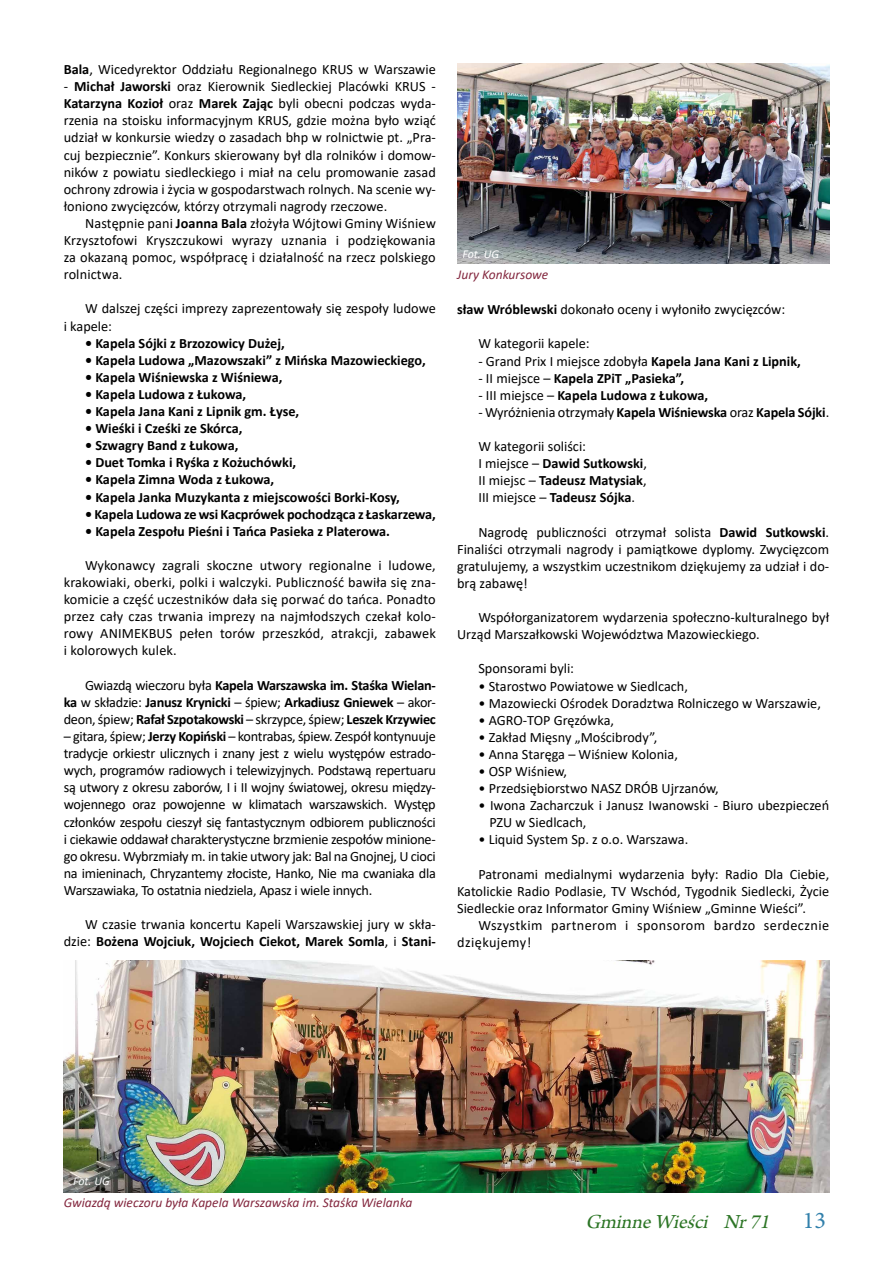
<style>
.page{position:relative;width:893px;height:1263px;background:#fff}
.page>*{position:absolute;margin:0;border:0;box-sizing:border-box;transform-origin:0 0}
.t1{font:italic 21px "Arno Pro";color:#2c7525}
.t2{font:14.25px/17.1px "Calibri";color:#000;text-align:justify}
.t3{font:700 14.25px/17.1px "Calibri";color:#000;text-align:justify}
.t4{font:14.25px/17.1px "Calibri";letter-spacing:.03em;color:#000}
.t5{font:italic 13.5px "Calibri";color:#83273e}
.t6{font:italic 12px "Calibri";color:#fff}
.s1{font-weight:700}
.s2{font-weight:400}
.s3{font-family:"Minion Pro";font-style:normal;font-size:24px;color:#3180ab}
</style>
<div class="page">
<img style="left:457px;top:64px;width:372px;height:200px">
<img style="left:64px;top:960px;width:765px;height:232px">
<p class="t2" style="left:64px;top:60px;width:374px"><span class="s1">Bala</span>, Wicedyrektor Oddziału Regionalnego KRUS w Warszawie</p>
<p class="t2" style="left:64px;top:77px;width:374px">- <span class="s1">Michał Jaworski</span> oraz Kierownik Siedleckiej Placówki KRUS - <span class="s1">Katarzyna Kozioł</span> oraz <span class="s1">Marek Zając</span> byli obecni podczas wyda&shy;rzenia na stoisku informacyjnym KRUS, gdzie można było wziąć udział w konkursie wiedzy o zasadach bhp w rolnictwie pt. „Pra&shy;cuj bezpiecznie”. Konkurs skierowany był dla rolników i domow&shy;ników z powiatu siedleckiego i miał na celu promowanie zasad ochrony zdrowia i życia w gospodarstwach rolnych. Na scenie wy&shy;łoniono zwycięzców, którzy otrzymali nagrody rzeczowe.</p>
<p class="t2" style="left:64px;top:214px;width:374px;text-indent:21px">Następnie pani <span class="s1">Joanna Bala</span> złożyła Wójtowi Gminy Wiśniew Krzysztofowi Kryszczukowi wyrazy uznania i podziękowania za okazaną pomoc, współpracę i działalność na rzecz polskiego rolnictwa.</p>
<p class="t2" style="left:64px;top:300px;width:374px;text-indent:21px">W dalszej części imprezy zaprezentowały się zespoły ludowe i kapele:</p>
<p class="t3" style="left:85px;top:334px;width:201px">• Kapela Sójki z Brzozowicy Dużej,</p>
<p class="t3" style="left:85px;top:351px;width:342px">• Kapela Ludowa „Mazowszaki” z Mińska Mazowieckiego,</p>
<p class="t3" style="left:85px;top:368px;width:199px">• Kapela Wiśniewska z Wiśniewa,</p>
<p class="t3" style="left:85px;top:385px;width:163px">• Kapela Ludowa z Łukowa,</p>
<p class="t3" style="left:85px;top:403px;width:216px">• Kapela Jana Kani z Lipnik gm. Łyse,</p>
<p class="t3" style="left:85px;top:420px;width:159px">• Wieśki i Cześki ze Skórca,</p>
<p class="t3" style="left:85px;top:437px;width:155px">• Szwagry Band z Łukowa,</p>
<p class="t3" style="left:85px;top:454px;width:213px">• Duet Tomka i Ryśka z Kożuchówki,</p>
<p class="t3" style="left:85px;top:471px;width:191px">• Kapela Zimna Woda z Łukowa,</p>
<p class="t3" style="left:85px;top:488px;width:316px">• Kapela Janka Muzykanta z miejscowości Borki-Kosy,</p>
<p class="t3" style="left:85px;top:505px;width:352px">• Kapela Ludowa ze wsi Kacprówek pochodząca z Łaskarzewa,</p>
<p class="t3" style="left:85px;top:522px;width:307px">• Kapela Zespołu Pieśni i Tańca Pasieka z Platerowa.</p>
<p class="t2" style="left:64px;top:556px;width:374px;text-indent:21px">Wykonawcy zagrali skoczne utwory regionalne i ludowe, krakowiaki, oberki, polki i walczyki. Publiczność bawiła się zna&shy;komicie a część uczestników dała się porwać do tańca. Ponadto przez cały czas trwania imprezy na najmłodszych czekał kolo&shy;rowy ANIMEKBUS pełen torów przeszkód, atrakcji, zabawek i kolorowych kulek.</p>
<p class="t3" style="left:64px;top:676px;width:374px;text-indent:21px"><span class="s2">Gwiazdą wieczoru była</span> Kapela Warszawska im. Staśka Wielan&shy;ka <span class="s2">w składzie:</span> Janusz Krynicki <span class="s2">– śpiew;</span> Arkadiusz Gniewek <span class="s2">– akor&shy;deon, śpiew;</span> Rafał Szpotakowski <span class="s2">– skrzypce, śpiew;</span> Leszek Krzywiec</p>
<p class="t2" style="left:64px;top:727px;width:374px">– gitara, śpiew; <span class="s1">Jerzy Kopiński</span> – kontrabas, śpiew. Zespół kontynuuje tradycje orkiestr ulicznych i znany jest z wielu występów estrado&shy;wych, programów radiowych i telewizyjnych. Podstawą repertuaru są utwory z okresu zaborów, I i II wojny światowej, okresu między&shy;wojennego oraz powojenne w klimatach warszawskich. Występ członków zespołu cieszył się fantastycznym odbiorem publiczności i ciekawie oddawał charakterystyczne brzmienie zespołów minione&shy;go okresu. Wybrzmiały m. in takie utwory jak: Bal na Gnojnej, U cioci na imieninach, Chryzantemy złociste, Hanko, Nie ma cwaniaka dla Warszawiaka, To ostatnia niedziela, Apasz i wiele innych.</p>
<p class="t2" style="left:64px;top:915px;width:374px;text-align:right">W czasie trwania koncertu Kapeli Warszawskiej jury w skła&shy;dzie: <span class="s1">Bożena Wojciuk, Wojciech Ciekot, Marek Somla</span>, i <span class="s1">Stani-</span></p>
<p class="t6" style="left:462px;top:245px;width:38px">Fot. UG</p>
<p class="t5" style="left:457px;top:265px;width:93px">Jury Konkursowe</p>
<p class="t2" style="left:457px;top:301px;width:330px"><span class="s1">sław Wróblewski</span> dokonało oceny i wyłoniło zwycięzców:</p>
<p class="t2" style="left:478px;top:335px;width:113px">W kategorii kapele:</p>
<p class="t2" style="left:478px;top:352px;width:324px">- Grand Prix I miejsce zdobyła <span class="s1">Kapela Jana Kani z Lipnik,</span></p>
<p class="t3" style="left:478px;top:369px;width:207px"><span class="s2">- II miejsce –</span> Kapela ZPiT „Pasieka”,</p>
<p class="t3" style="left:478px;top:386px;width:231px"><span class="s2">- III miejsce –</span> Kapela Ludowa z Łukowa,</p>
<p class="t3" style="left:478px;top:403px;width:352px"><span class="s2">- Wyróżnienia otrzymały</span> Kapela Wiśniewska <span class="s2">oraz</span> Kapela Sójki<span class="s2">.</span></p>
<p class="t2" style="left:478px;top:437px;width:170px;text-align:left">W kategorii soliści:<br>I miejsce – <span class="s1">Dawid Sutkowski</span>,<br>II miejsc – <span class="s1">Tadeusz Matysiak</span>,<br>III miejsce – <span class="s1">Tadeusz Sójka</span>.</p>
<p class="t2" style="left:457px;top:523px;width:374px;text-indent:21px">Nagrodę publiczności otrzymał solista <span class="s1">Dawid Sutkowski</span>.<br>Finaliści otrzymali nagrody i pamiątkowe dyplomy. Zwycięzcom gratulujemy, a wszystkim uczestnikom dziękujemy za udział i do&shy;brą zabawę!</p>
<p class="t2" style="left:457px;top:608px;width:374px;text-indent:21px">Współorganizatorem wydarzenia społeczno-kulturalnego był<br>Urząd Marszałkowski Województwa Mazowieckiego.</p>
<p class="t2" style="left:478px;top:660px;width:97px">Sponsorami byli:</p>
<p class="t2" style="left:478px;top:677px;width:211px">• Starostwo Powiatowe w Siedlcach,</p>
<p class="t2" style="left:478px;top:694px;width:344px">• Mazowiecki Ośrodek Doradztwa Rolniczego w Warszawie,</p>
<p class="t2" style="left:478px;top:711px;width:137px">• AGRO-TOP Gręzówka,</p>
<p class="t2" style="left:478px;top:728px;width:181px">• Zakład Mięsny „Mościbrody”,</p>
<p class="t2" style="left:478px;top:745px;width:201px">• Anna Staręga – Wiśniew Kolonia,</p>
<p class="t2" style="left:478px;top:762px;width:90px">• OSP Wiśniew,</p>
<p class="t2" style="left:478px;top:779px;width:242px">• Przedsiębiorstwo NASZ DRÓB Ujrzanów,</p>
<p class="t2" style="left:489px;top:797px;width:341px;text-indent:-11px">• Iwona Zacharczuk i Janusz Iwanowski - Biuro ubezpieczeń<br>PZU w Siedlcach,</p>
<p class="t2" style="left:478px;top:831px;width:211px">• Liquid System Sp. z o.o. Warszawa.</p>
<p class="t2" style="left:457px;top:865px;width:374px;text-indent:21px">Patronami medialnymi wydarzenia były: Radio Dla Ciebie, Katolickie Radio Podlasie, TV Wschód, Tygodnik Siedlecki, Życie Siedleckie oraz Informator Gminy Wiśniew „Gminne Wieści”.</p>
<p class="t4" style="left:457px;top:916px;width:373px;text-indent:21px">Wszystkim partnerom i sponsorom bardzo serdecznie dziękujemy!</p>
<p class="t6" style="left:73px;top:1172px;width:38px">Fot. UG</p>
<p class="t5" style="left:64px;top:1193px;width:350px">Gwiazdą wieczoru była Kapela Warszawska im. Staśka Wielanka</p>
<h1 class="t1" style="left:585px;top:1210px;width:242px">GminneWieści Nr71 <span class="s3">1 3</span></h1>
</div>
